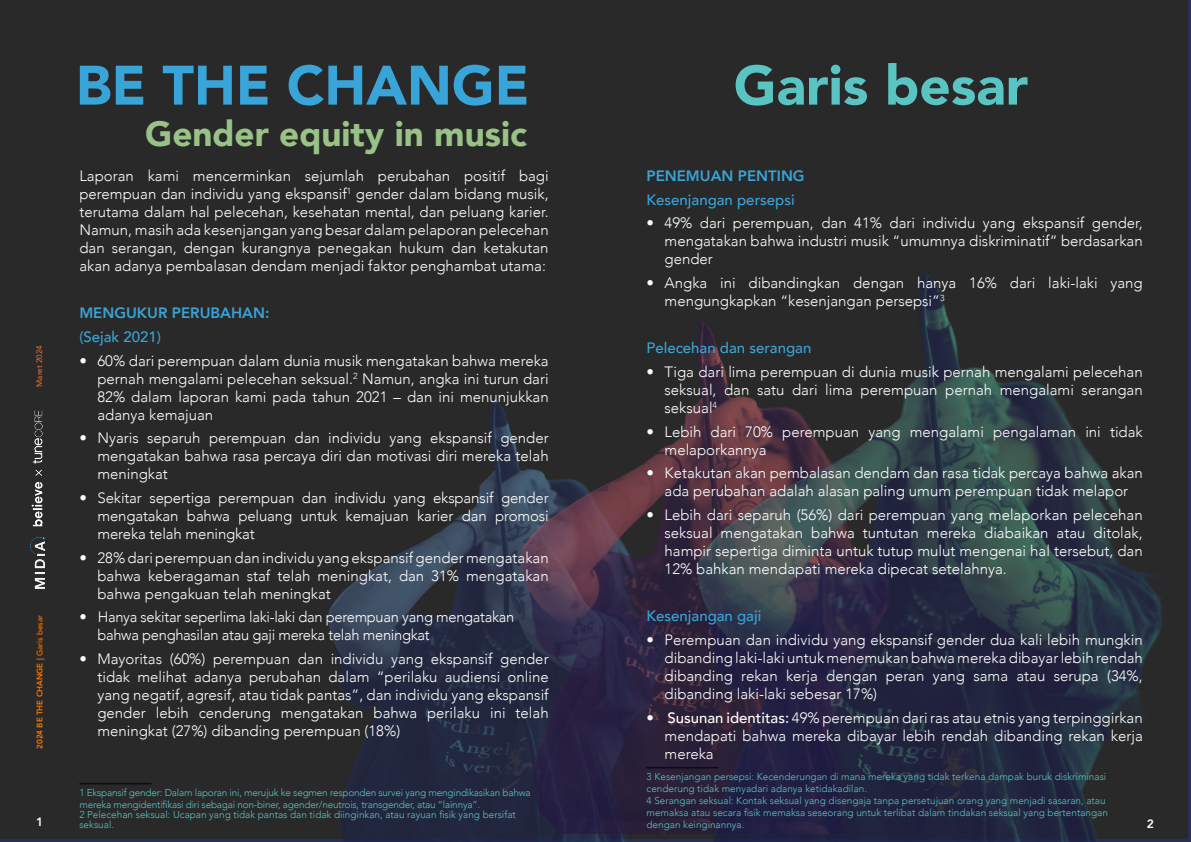
<style>
.page{position:relative;width:1191px;height:842px;background:#292929}
.page>*{position:absolute;margin:0;border:0;box-sizing:border-box;transform-origin:0 0}
.t1{font:900 55px "Avenir";color:#39a4d8}
.t2{font:900 55px "Avenir";color:#5ac4c2}
.t3{font:900 35px "Avenir";color:#98c286}
.t4{font:300 15px/18px "Avenir";color:#fff;text-align:justify}
.t5{font:300 15px/18px "Avenir";letter-spacing:-.02em;color:#fff}
.t6{font:500 15px "Avenir";color:#39a4d8}
.t7{font:800 15px "Avenir";color:#39a4d8}
.t8{font:800 12px "Avenir";color:#fff}
.t9{font:300 10px/12px "Avenir";color:#5ac4c2}
.t10{font:300 10px/12px "Avenir";letter-spacing:-.02em;color:#5ac4c2}
.t11{font:800 8px "Avenir";color:#f70}
.t12{font:500 8px "Avenir";color:#d86d38}
.s1{font-weight:500}
</style>
<div class="page">
<img style="left:30px;top:538px;width:15px;height:50px">
<img style="left:29px;top:407px;width:18px;height:123px">
<img style="left:303px;top:366px;width:360px;height:476px">
<img style="left:500px;top:283px;width:163px;height:550px">
<img style="left:663px;top:241px;width:528px;height:601px">
<hr style="left:646px;top:767px;width:72px;height:1px;background:#000">
<hr style="left:79px;top:783px;width:72px;height:1px;background:#000">
<h1 class="t2" style="left:733px;top:38px;width:296px">Garis besar</h1>
<h1 class="t1" style="left:76px;top:38px;width:455px">BE THE CHANGE</h1>
<h2 class="t3" style="left:145px;top:103px;width:383px">Gender equity in music</h2>
<p class="t4" style="left:79px;top:167px;width:471px">Laporan kami mencerminkan sejumlah perubahan positif bagi perempuan dan individu yang ekspansif<sup>1</sup> gender dalam bidang musik, terutama dalam hal pelecehan, kesehatan mental, dan peluang karier.<br>Namun, masih ada kesenjangan yang besar dalam pelaporan pelecehan dan serangan, dengan kurangnya penegakan hukum dan ketakutan akan adanya pembalasan dendam menjadi faktor penghambat utama:</p>
<p class="t7" style="left:79px;top:301px;width:191px">MENGUKUR PERUBAHAN:</p>
<p class="t6" style="left:79px;top:324px;width:83px">(Sejak 2021)</p>
<p class="t4" style="left:97px;top:351px;width:453px;text-indent:-18px">• 60% dari perempuan dalam dunia musik mengatakan bahwa mereka pernah mengalami pelecehan seksual.<sup>2</sup> Namun, angka ini turun dari 82% dalam laporan kami pada tahun 2021 – dan ini menunjukkan adanya kemajuan</p>
<p class="t4" style="left:97px;top:429px;width:453px;text-indent:-18px">• Nyaris separuh perempuan dan individu yang ekspansif gender mengatakan bahwa rasa percaya diri dan motivasi diri mereka telah meningkat</p>
<p class="t4" style="left:97px;top:489px;width:453px;text-indent:-18px">• Sekitar sepertiga perempuan dan individu yang ekspansif gender mengatakan bahwa peluang untuk kemajuan karier dan promosi mereka telah meningkat</p>
<p class="t4" style="left:97px;top:548px;width:453px;text-indent:-18px">• 28% dari perempuan dan individu yang ekspansif gender mengatakan bahwa keberagaman staf telah meningkat, dan 31% mengatakan bahwa pengakuan telah meningkat</p>
<p class="t5" style="left:97px;top:608px;width:418px;text-indent:-18px">• Hanya sekitar seperlima laki-laki dan perempuan yang mengatakan bahwa penghasilan atau gaji mereka telah meningkat</p>
<p class="t4" style="left:97px;top:650px;width:453px;text-indent:-18px">• Mayoritas (60%) perempuan dan individu yang ekspansif gender tidak melihat adanya perubahan dalam “perilaku audiensi online yang negatif, agresif, atau tidak pantas”, dan individu yang ekspansif gender lebih cenderung mengatakan bahwa perilaku ini telah meningkat (27%) dibanding perempuan (18%)</p>
<p class="t7" style="left:646px;top:164px;width:160px">PENEMUAN PENTING</p>
<p class="t6" style="left:646px;top:186px;width:150px">Kesenjangan persepsi</p>
<p class="t4" style="left:664px;top:214px;width:480px;text-indent:-18px">• 49% dari perempuan, dan 41% dari individu yang ekspansif gender, mengatakan bahwa industri musik “umumnya diskriminatif” berdasarkan gender</p>
<p class="t4" style="left:664px;top:274px;width:480px;text-indent:-18px">• Angka ini dibandingkan dengan hanya 16% dari laki-laki yang mengungkapkan “kesenjangan persepsi”<sup>3</sup></p>
<p class="t6" style="left:646px;top:335px;width:166px">Pelecehan dan serangan</p>
<p class="t4" style="left:664px;top:363px;width:480px;text-indent:-18px">• Tiga dari lima perempuan di dunia musik pernah mengalami pelecehan seksual, dan satu dari lima perempuan pernah mengalami serangan seksual<sup>4</sup></p>
<p class="t4" style="left:664px;top:422px;width:480px;text-indent:-18px">• Lebih dari 70% perempuan yang mengalami pengalaman ini tidak melaporkannya</p>
<p class="t4" style="left:646px;top:464px;width:498px;text-align:center">• Ketakutan akan pembalasan dendam dan rasa tidak percaya bahwa akan ada perubahan adalah alasan paling umum perempuan tidak melapor</p>
<p class="t4" style="left:664px;top:506px;width:480px;text-indent:-18px">• Lebih dari separuh (56%) dari perempuan yang melaporkan pelecehan seksual mengatakan bahwa tuntutan mereka diabaikan atau ditolak, hampir sepertiga diminta untuk tutup mulut mengenai hal tersebut, dan 12% bahkan mendapati mereka dipecat setelahnya.</p>
<p class="t6" style="left:646px;top:603px;width:116px">Kesenjangan gaji</p>
<p class="t4" style="left:664px;top:631px;width:480px;text-indent:-18px">• Perempuan dan individu yang ekspansif gender dua kali lebih mungkin dibanding laki-laki untuk menemukan bahwa mereka dibayar lebih rendah dibanding rekan kerja dengan peran yang sama atau serupa (34%, dibanding laki-laki sebesar 17%)</p>
<p class="t4" style="left:664px;top:708px;width:480px;text-indent:-18px"><span class="s1">• Susunan identitas:</span> 49% perempuan dari ras atau etnis yang terpinggirkan mendapati bahwa mereka dibayar lebih rendah dibanding rekan kerja mereka</p>
<p class="t9" style="left:646px;top:770px;width:463px">3 Kesenjangan persepsi: Kecenderungan di mana mereka yang tidak terkena dampak buruk diskriminasi cenderung tidak menyadari adanya ketidakadilan.<br>4 Serangan seksual: Kontak seksual yang disengaja tanpa persetujuan orang yang menjadi sasaran, atau memaksa atau secara fisik memaksa seseorang untuk terlibat dalam tindakan seksual yang bertentangan dengan keinginannya.</p>
<p class="t12" style="left:32px;top:387px;width:43px;rotate:-90deg">Maret 2024</p>
<p class="t11" style="left:34px;top:749px;width:135px;rotate:-90deg">2024 BE THE CHANGE | <span class="s1">Garis besar</span></p>
<p class="t10" style="left:79px;top:786px;width:453px">1 Ekspansif gender: Dalam laporan ini, merujuk ke segmen responden survei yang mengindikasikan bahwa mereka mengidentifikasi diri sebagai non-biner, agender/neutrois, transgender, atau “lainnya”.</p>
<p class="t9" style="left:79px;top:808px;width:438px">2 Pelecehan seksual: Ucapan yang tidak pantas dan tidak diinginkan, atau rayuan fisik yang bersifat</p>
<p class="t8" style="left:36px;top:812px;width:9px">1</p>
<p class="t9" style="left:79px;top:818px;width:36px">seksual.</p>
<p class="t8" style="left:1147px;top:815px;width:9px">2</p>
</div>
